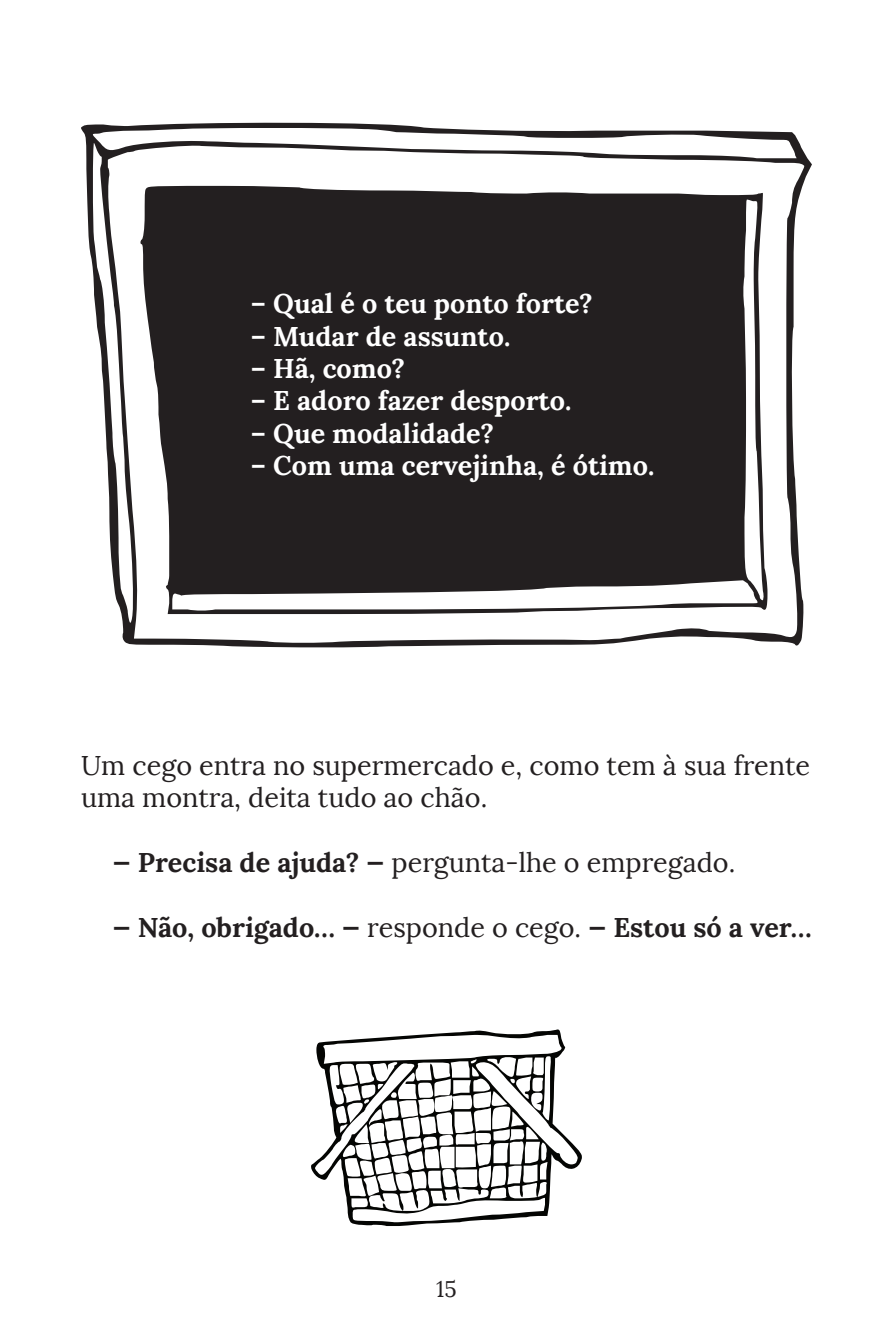
<style>
.page{position:relative;width:893px;height:1340px;background:#fff}
.page>*{position:absolute;margin:0;border:0;box-sizing:border-box;transform-origin:0 0}
.t1{font:27px/32.4px "Lora";color:#231f20}
.t2{font:700 27px "Lora";color:#fff}
.t3{font:700 27px "Lora";color:#231f20}
.t4{font:22.5px "Lora";color:#231f20}
.s1{font-weight:700}
.s2{font-weight:400}
</style>
<div class="page">
<svg style="left:311px;top:1029px;width:271px;height:196px"></svg>
<svg style="left:81px;top:122px;width:731px;height:526px"></svg>
<svg style="left:140px;top:186px;width:627px;height:428px;background:#3a3637"></svg>
<p class="t2" style="left:251px;top:286px;width:343px">– Qual é o teu ponto forte?</p>
<p class="t2" style="left:251px;top:318px;width:261px">– Mudar de assunto.</p>
<p class="t2" style="left:251px;top:351px;width:156px">– Hã, como?</p>
<p class="t2" style="left:251px;top:383px;width:322px">– E adoro fazer desporto.</p>
<p class="t2" style="left:251px;top:415px;width:245px">– Que modalidade?</p>
<p class="t2" style="left:251px;top:448px;width:405px">– Com uma cervejinha, é ótimo.</p>
<p class="t1" style="left:81px;top:749px;width:731px">Um cego entra no supermercado e, como tem à sua frente uma montra, deita tudo ao chão.</p>
<p class="t1" style="left:113px;top:846px;width:624px"><span class="s1">— Precisa de ajuda? —</span> pergunta-lhe o empregado.</p>
<p class="t3" style="left:113px;top:909px;width:700px">— Não, obrigado… — <span class="s2">responde o cego.</span> — Estou só a ver…</p>
<p class="t4" style="left:436px;top:1275px;width:22px">15</p>
</div>
